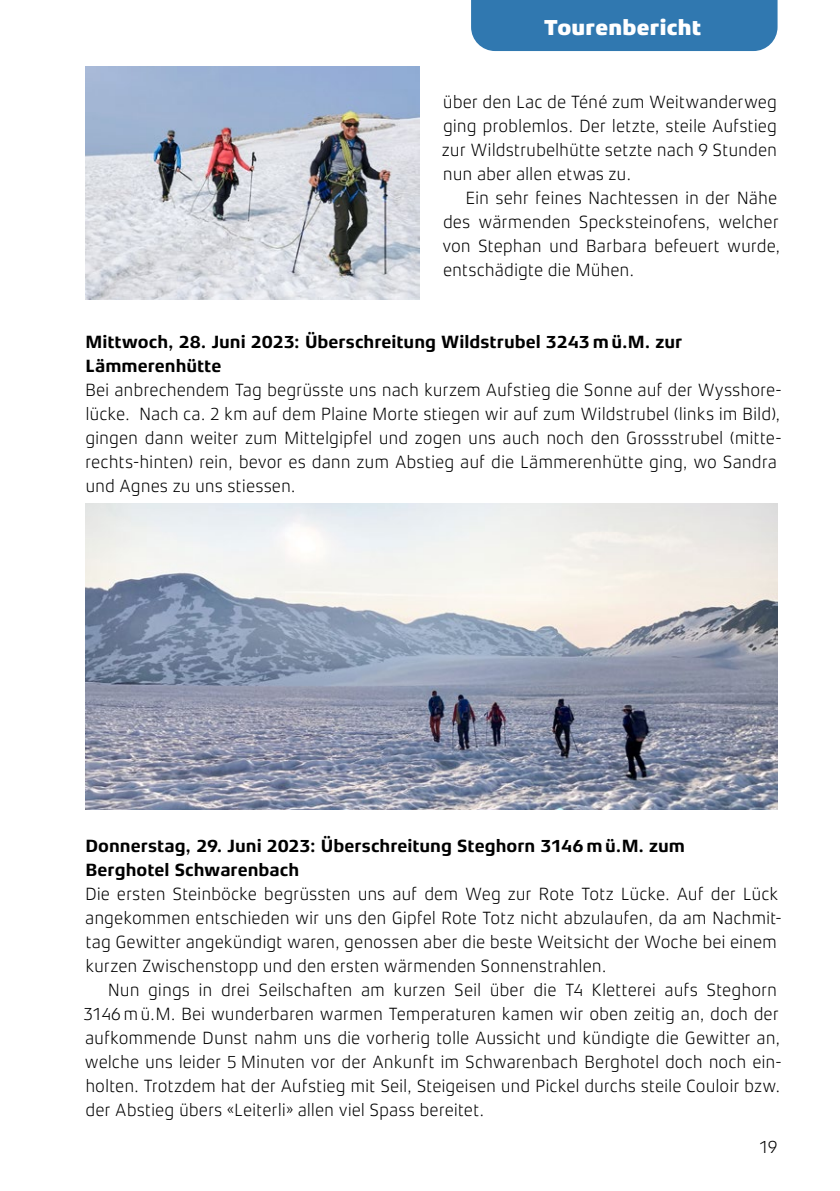
<style>
.page{position:relative;width:840px;height:1191px;background:#fff}
.page>*{position:absolute;margin:0;border:0;box-sizing:border-box;transform-origin:0 0}
.t1{font:800 22px "Xenois Sans Pro";letter-spacing:.01em;color:#fff}
.t2{font:300 18px/24px "Xenois Sans Pro";letter-spacing:-.01em;color:#000}
.t3{font:700 18px/24px "Xenois Sans Pro";letter-spacing:-.005em;color:#000}
</style>
<div class="page">
<img style="left:85px;top:66px;width:335px;height:234px">
<img style="left:85px;top:504px;width:692px;height:305px">
<div style="left:471px;top:0;width:306px;height:51px;background:#3078b0"></div>
<p class="t1" style="left:544px;top:15px;width:158px">Tourenbericht</p>
<p class="t2" style="left:441px;top:90px;width:336px;text-align:justify">über den Lac de Téné zum Weitwanderweg ging problemlos. Der letzte, steile Aufstieg zur Wildstrubelhütte setzte nach 9 Stunden nun aber allen etwas zu.</p>
<p class="t2" style="left:442px;top:186px;width:339px;text-indent:23px">Ein sehr feines Nachtessen in der Nähe des wärmenden Specksteinofens, welcher von Stephan und Barbara befeuert wurde, entschädigte die Mühen.</p>
<p class="t3" style="left:85px;top:330px;width:598px">Mittwoch, 28. Juni 2023: Überschreitung Wildstrubel 3243 m ü.M. zur<br>Lämmerenhütte</p>
<p class="t2" style="left:85px;top:378px;width:697px">Bei anbrechendem Tag begrüsste uns nach kurzem Aufstieg die Sonne auf der Wysshore&shy;lücke. Nach ca. 2 km auf dem Plaine Morte stiegen wir auf zum Wildstrubel (links im Bild), gingen dann weiter zum Mittelgipfel und zogen uns auch noch den Grossstrubel (mitte&shy;rechts-hinten) rein, bevor es dann zum Abstieg auf die Lämmerenhütte ging, wo Sandra und Agnes zu uns stiessen.</p>
<p class="t3" style="left:85px;top:833px;width:600px">Donnerstag, 29. Juni 2023: Überschreitung Steghorn 3146 m ü.M. zum<br>Berghotel Schwarenbach</p>
<p class="t2" style="left:85px;top:882px;width:697px">Die ersten Steinböcke begrüssten uns auf dem Weg zur Rote Totz Lücke. Auf der Lück angekommen entschieden wir uns den Gipfel Rote Totz nicht abzulaufen, da am Nachmit&shy;tag Gewitter angekündigt waren, genossen aber die beste Weitsicht der Woche bei einem kurzen Zwischenstopp und den ersten wärmenden Sonnenstrahlen.</p>
<p class="t2" style="left:83px;top:977px;width:699px;text-indent:24px">Nun gings in drei Seilschaften am kurzen Seil über die T4 Kletterei aufs Steghorn 3146 m ü.M. Bei wunderbaren warmen Temperaturen kamen wir oben zeitig an, doch der aufkommende Dunst nahm uns die vorherig tolle Aussicht und kündigte die Gewitter an, welche uns leider 5 Minuten vor der Ankunft im Schwarenbach Berghotel doch noch ein&shy;holten. Trotzdem hat der Aufstieg mit Seil, Steigeisen und Pickel durchs steile Couloir bzw. der Abstieg übers «Leiterli» allen viel Spass bereitet.</p>
<p class="t2" style="left:758px;top:1135px;width:20px">19</p>
</div>
